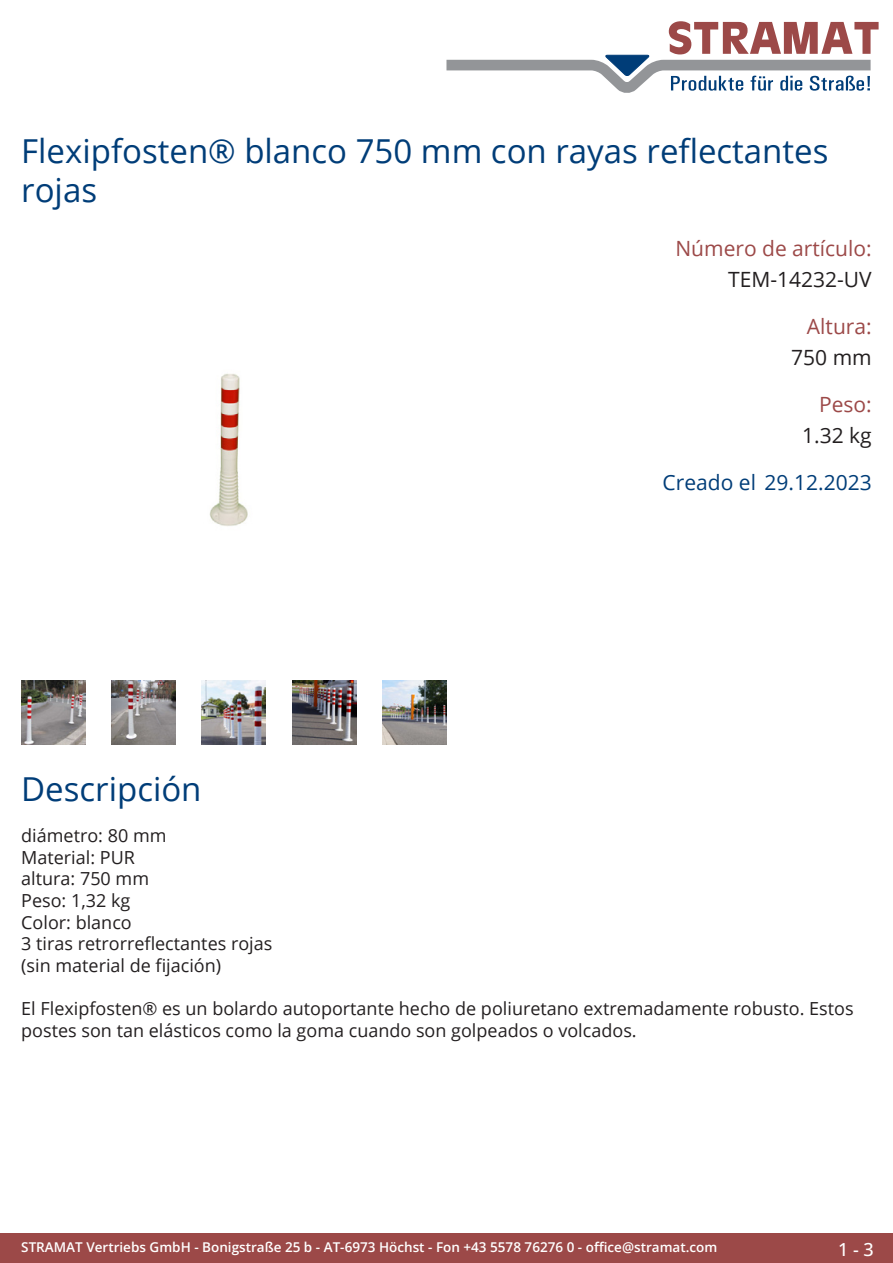
<style>
.page{position:relative;width:893px;height:1263px;background:#fff}
.page>*{position:absolute;margin:0;border:0;box-sizing:border-box;transform-origin:0 0}
.Produkttitel{font:33px/39.6px "Open Sans";color:#003d78}
.TechDaten_Überschrif{font:21px "Open Sans";color:#9c4948}
.TechDaten_Inhalt{font:21px "Open Sans";color:#231f20}
.Erstellungsdatum{font:21px "Open Sans";color:#003d78}
.Beschreibung_Text{font:18px/21.6px "Open Sans";color:#231f20}
.t1{font:500 18px "Open Sans";color:#fff}
.t2{font:600 13.5px "Open Sans";color:#fff}
</style>
<div class="page">
<div style="left:0;top:1233px;width:893px;height:30px;background:#9c4948"></div>
<svg style="left:446px;top:21px;width:433px;height:72px"></svg>
<img style="left:209px;top:373px;width:39px;height:153px">
<img style="left:21px;top:680px;width:64px;height:64px">
<img style="left:112px;top:680px;width:63px;height:64px">
<img style="left:202px;top:680px;width:64px;height:64px">
<img style="left:292px;top:680px;width:64px;height:64px">
<img style="left:383px;top:680px;width:63px;height:64px">
<p class="Produkttitel" style="left:21px;top:130px;width:809px">Flexipfosten® blanco 750 mm con rayas reflectantes rojas</p>
<p class="TechDaten_Überschrif" style="left:675px;top:234px;width:198px">Número de artículo:</p>
<p class="TechDaten_Inhalt" style="left:728px;top:265px;width:145px">TEM-14232-UV</p>
<p class="TechDaten_Überschrif" style="left:807px;top:312px;width:66px">Altura:</p>
<p class="TechDaten_Inhalt" style="left:791px;top:343px;width:82px">750 mm</p>
<p class="TechDaten_Überschrif" style="left:819px;top:390px;width:54px">Peso:</p>
<p class="TechDaten_Inhalt" style="left:802px;top:421px;width:71px">1.32 kg</p>
<p class="Erstellungsdatum" style="left:663px;top:468px;width:211px">Creado el 29.12.2023</p>
<p class="Produkttitel" style="left:21px;top:768px;width:182px">Descripción</p>
<p class="Beschreibung_Text" style="left:21px;top:824px;width:253px">diámetro: 80 mm<br>Material: PUR<br>altura: 750 mm<br>Peso: 1,32 kg<br>Color: blanco<br>3 tiras retrorreflectantes rojas (sin material de fijación)</p>
<p class="Beschreibung_Text" style="left:21px;top:997px;width:834px">El Flexipfosten® es un bolardo autoportante hecho de poliuretano extremadamente robusto. Estos postes son tan elásticos como la goma cuando son golpeados o volcados.</p>
<p class="t2" style="left:21px;top:1238px;width:698px">STRAMAT Vertriebs GmbH - Bonigstraße 25 b - AT-6973 Höchst - Fon +43 5578 76276 0 - office@stramat.com</p>
<p class="t1" style="left:838px;top:1237px;width:37px">1 - 3</p>
</div>
